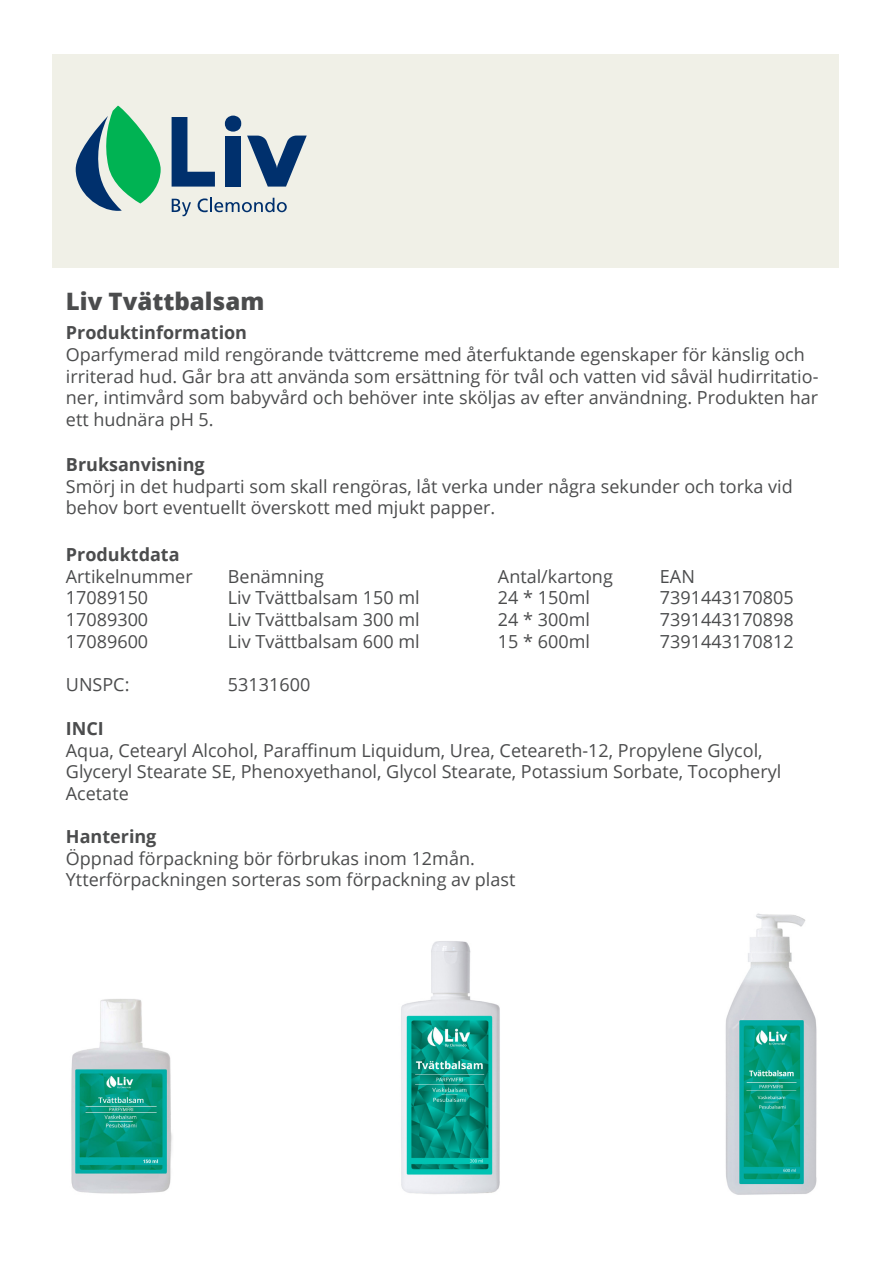
<style>
.page{position:relative;width:893px;height:1263px;background:#fff}
.page>*{position:absolute;margin:0;border:0;box-sizing:border-box;transform-origin:0 0}
.t1{font:800 24px "Open Sans";color:#4b4c4d}
.t2{font:18px/21.6px "Open Sans";color:#4b4c4d}
.t3{font:700 18px "Open Sans";color:#4b4c4d}
.s1{font-weight:700}
</style>
<div class="page">
<div style="left:53px;top:54px;width:786px;height:214px;background:#f0f0e7"></div>
<svg style="left:76px;top:106px;width:85px;height:105px"></svg>
<svg style="left:225px;top:116px;width:16px;height:16px"></svg>
<svg style="left:172px;top:117px;width:43px;height:70px"></svg>
<div style="left:225px;top:136px;width:16px;height:51px;background:#00306d"></div>
<svg style="left:247px;top:136px;width:60px;height:51px"></svg>
<svg style="left:172px;top:199px;width:19px;height:17px"></svg>
<svg style="left:198px;top:198px;width:89px;height:14px"></svg>
<img style="left:71px;top:999px;width:101px;height:195px">
<img style="left:401px;top:941px;width:99px;height:253px">
<img style="left:725px;top:913px;width:92px;height:282px">
<p class="t1" style="left:66px;top:283px;width:200px">Liv Tvättbalsam</p>
<p class="t2" style="left:66px;top:322px;width:754px"><span class="s1">Produktinformation<br></span>Oparfymerad mild rengörande tvättcreme med återfuktande egenskaper för känslig och irriterad hud. Går bra att använda som ersättning för tvål och vatten vid såväl hudirritatio&shy;ner, intimvård som babyvård och behöver inte sköljas av efter användning. Produkten har ett hudnära pH 5.</p>
<p class="t3" style="left:66px;top:452px;width:140px">Bruksanvisning</p>
<p class="t2" style="left:66px;top:475px;width:728px">Smörj in det hudparti som skall rengöras, låt verka under några sekunder och torka vid behov bort eventuellt överskott med mjukt papper.</p>
<p class="t3" style="left:66px;top:542px;width:115px">Produktdata</p>
<p class="t2" style="left:66px;top:565px;width:128px">Artikelnummer</p>
<p class="t2" style="left:228px;top:565px;width:98px">Benämning</p>
<p class="t2" style="left:498px;top:565px;width:116px">Antal/kartong</p>
<p class="t2" style="left:660px;top:565px;width:36px">EAN</p>
<p class="t2" style="left:66px;top:587px;width:84px">17089150</p>
<p class="t2" style="left:228px;top:587px;width:193px">Liv Tvättbalsam 150 ml</p>
<p class="t2" style="left:498px;top:587px;width:94px">24 * 150ml</p>
<p class="t2" style="left:660px;top:587px;width:135px">7391443170805</p>
<p class="t2" style="left:66px;top:608px;width:84px">17089300</p>
<p class="t2" style="left:228px;top:608px;width:193px">Liv Tvättbalsam 300 ml</p>
<p class="t2" style="left:498px;top:608px;width:94px">24 * 300ml</p>
<p class="t2" style="left:660px;top:608px;width:135px">7391443170898</p>
<p class="t2" style="left:66px;top:630px;width:84px">17089600</p>
<p class="t2" style="left:228px;top:630px;width:193px">Liv Tvättbalsam 600 ml</p>
<p class="t2" style="left:498px;top:630px;width:94px">15 * 600ml</p>
<p class="t2" style="left:660px;top:630px;width:135px">7391443170812</p>
<p class="t2" style="left:66px;top:673px;width:65px">UNSPC:</p>
<p class="t2" style="left:228px;top:673px;width:84px">53131600</p>
<p class="t3" style="left:66px;top:716px;width:40px">INCI</p>
<p class="t2" style="left:66px;top:739px;width:698px">Aqua, Cetearyl Alcohol, Paraffinum Liquidum, Urea, Ceteareth-12, Propylene Glycol,</p>
<p class="t2" style="left:66px;top:760px;width:717px">Glyceryl Stearate SE, Phenoxyethanol, Glycol Stearate, Potassium Sorbate, Tocopheryl</p>
<p class="t2" style="left:66px;top:782px;width:64px">Acetate</p>
<p class="t3" style="left:66px;top:824px;width:92px">Hantering</p>
<p class="t2" style="left:66px;top:847px;width:410px">Öppnad förpackning bör förbrukas inom 12mån.</p>
<p class="t2" style="left:66px;top:868px;width:451px">Ytterförpackningen sorteras som förpackning av plast</p>
</div>
